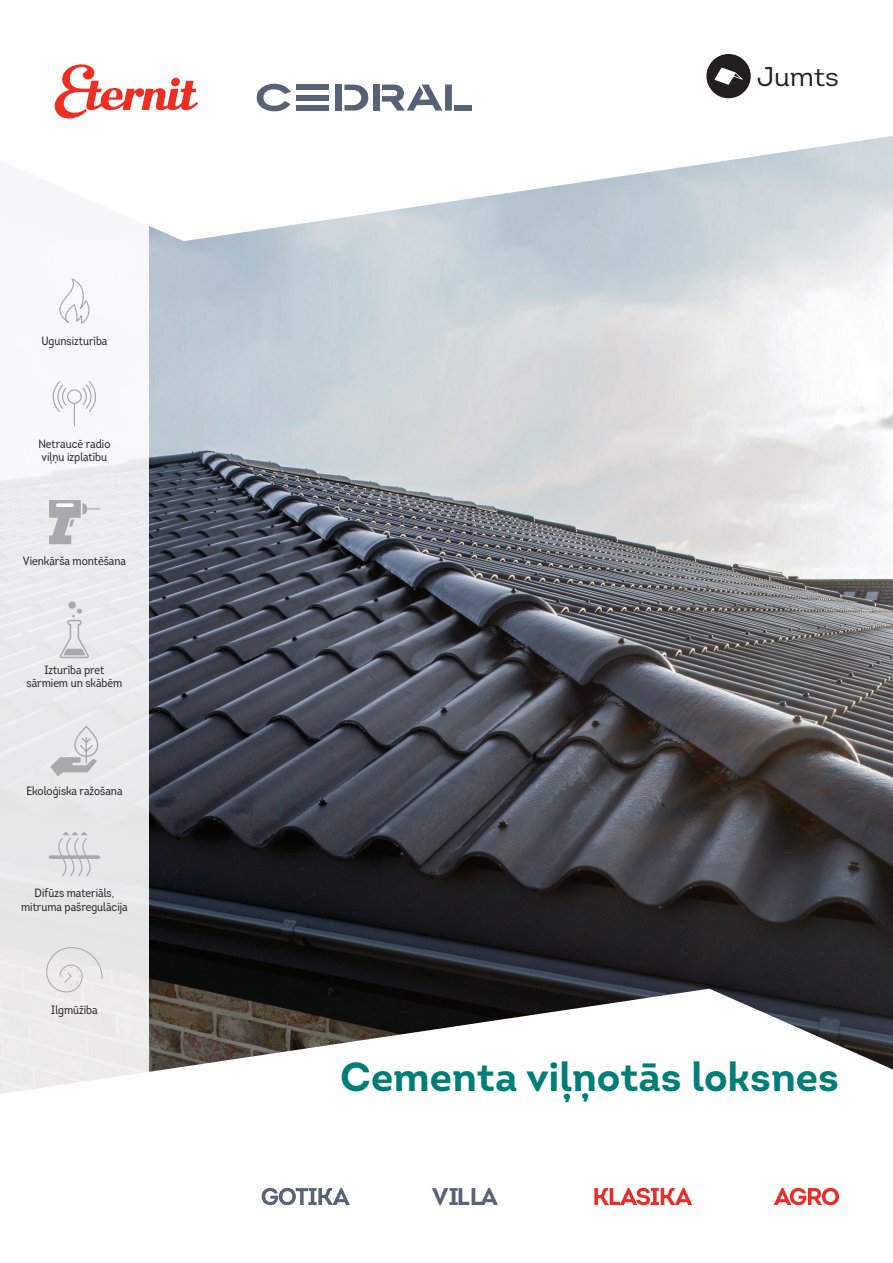
<style>
.page{position:relative;width:893px;height:1263px;background:#fff}
.page>*{position:absolute;margin:0;border:0;box-sizing:border-box;transform-origin:0 0}
.t1{font:700 40.5px "Intro";color:#007e77}
.t2{font:27px "Intro";letter-spacing:-.005em;color:#231f20}
.t3{font:700 24.15px "Intro";letter-spacing:-.04em;color:#586376}
.t4{font:12px/13.5px "Intro Cond";color:#231f20;text-align:center}
</style>
<div class="page">
<img style="left:149px;top:241px;width:744px;height:748px">
<div style="left:0;top:0;width:149px;height:1263px;background:linear-gradient(to right,#edeeef,#edeeef)"></div>
<svg style="left:0;top:0;width:893px;height:241px"></svg>
<svg style="left:44px;top:277px;width:47px;height:49px"></svg>
<svg style="left:51px;top:380px;width:47px;height:46px"></svg>
<svg style="left:49px;top:500px;width:50px;height:44px;background:#cccdd0"></svg>
<svg style="left:58px;top:503px;width:14px;height:4px"></svg>
<div style="left:69px;top:601px;width:7px;height:8px;background:#a8a9ad;border-radius:50%"></div>
<svg style="left:60px;top:609px;width:29px;height:49px"></svg>
<div style="left:74px;top:726px;width:24px;height:31px;border:1px solid #a8a9ad;border-radius:11px"></div>
<svg style="left:50px;top:736px;width:47px;height:40px;background:#d3d3d5"></svg>
<svg style="left:57px;top:831px;width:35px;height:46px"></svg>
<svg style="left:50px;top:855px;width:48px;height:4px"></svg>
<svg style="left:46px;top:947px;width:57px;height:42px;background:#e4e4e4"></svg>
<svg style="left:0;top:989px;width:893px;height:274px"></svg>
<div style="left:706px;top:54px;width:45px;height:44px;background:#231f20;border-radius:50%"></div>
<svg style="left:714px;top:68px;width:29px;height:17px"></svg>
<svg style="left:262px;top:1187px;width:88px;height:18px"></svg>
<svg style="left:774px;top:1188px;width:65px;height:17px"></svg>
<svg style="left:594px;top:1187px;width:98px;height:18px"></svg>
<svg style="left:54px;top:64px;width:144px;height:55px"></svg>
<div style="left:171px;top:78px;width:9px;height:8px;background:#ee2e22;border-radius:50%"></div>
<svg style="left:257px;top:84px;width:34px;height:27px"></svg>
<div style="left:373px;top:85px;width:7px;height:26px;background:#586275"></div>
<div style="left:335px;top:85px;width:7px;height:26px;background:#586275"></div>
<svg style="left:344px;top:85px;width:24px;height:26px"></svg>
<div style="left:296px;top:85px;width:33px;height:5px;background:#586275"></div>
<div style="left:296px;top:105px;width:33px;height:6px;background:#586275"></div>
<div style="left:296px;top:95px;width:33px;height:5px;background:#586275"></div>
<div style="left:454px;top:105px;width:17px;height:6px;background:#586275"></div>
<svg style="left:382px;top:85px;width:70px;height:26px"></svg>
<p class="t4" style="left:41px;top:334px;width:67px">Ugunsizturība</p>
<p class="t4" style="left:38px;top:437px;width:74px;text-align:left">Netraucē radio viļņu izplatību</p>
<p class="t4" style="left:23px;top:554px;width:105px">Vienkārša montēšana</p>
<p class="t4" style="left:27px;top:663px;width:97px">Izturība pret sārmiem un skābēm</p>
<p class="t4" style="left:26px;top:784px;width:98px">Ekoloģiska ražošana</p>
<p class="t4" style="left:21px;top:886px;width:108px">Difūzs materiāls, mitruma pašregulācija</p>
<p class="t4" style="left:51px;top:1002px;width:48px">Ilgmūžība</p>
<h2 class="t2" style="left:757px;top:60px;width:83px">Jumts</h2>
<h1 class="t1" style="left:340px;top:1051px;width:500px">Cementa viļņotās loksnes</h1>
<h3 class="t3" style="left:432px;top:1181px;width:67px">VILLA</h3>
</div>
